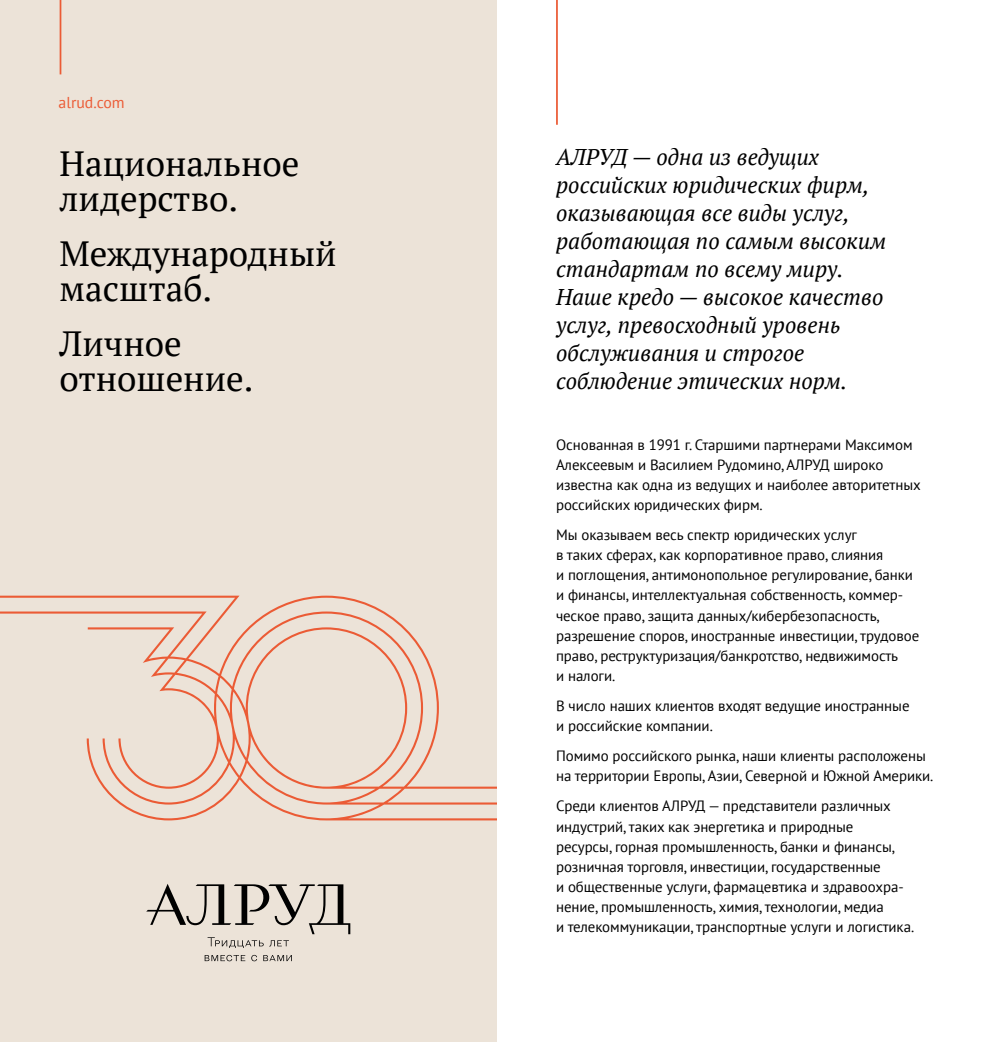
<style>
.page{position:relative;width:993px;height:1042px;background:#fff}
.page>*{position:absolute;margin:0;border:0;box-sizing:border-box;transform-origin:0 0}
.t1{font:35px/35px "PT Serif";color:#000}
.t2{font:italic 22.75px/28px "PT Serif";letter-spacing:.005em;color:#000}
.t3{font:15.75px "PT Sans";color:#eb5b35}
.t4{font:14.88px/20.1px "PT Sans";letter-spacing:-.005em;color:#000}
</style>
<div class="page">
<hr style="left:556px;top:0;width:1px;height:125px;background:#eb5b35">
<div style="left:0;top:0;width:496px;height:1042px;background:#ece3d8"></div>
<hr style="left:60px;top:0;width:1px;height:74px;background:#eb5b35">
<svg style="left:0;top:596px;width:496px;height:224px"></svg>
<svg style="left:146px;top:884px;width:204px;height:77px"></svg>
<p class="t3" style="left:59px;top:93px;width:68px">alrud.com</p>
<h1 class="t1" style="left:60px;top:145px;width:241px">Национальное лидерство.</h1>
<h1 class="t1" style="left:60px;top:235px;width:278px">Международный масштаб.</h1>
<h1 class="t1" style="left:60px;top:325px;width:195px">Личное отношение.</h1>
<p class="t2" style="left:556px;top:143px;width:331px">АЛРУД — одна из ведущих российских юридических фирм, оказывающая все виды услуг, работающая по самым высоким стандартам по всему миру.<br>Наше кредо — высокое качество услуг, превосходный уровень обслуживания и строгое соблюдение этических норм.</p>
<p class="t4" style="left:556px;top:434px;width:366px">Основанная в 1991 г. Старшими партнерами Максимом Алексеевым и Василием Рудомино, АЛРУД широко известна как одна из ведущих и наиболее авторитетных российских юридических фирм.</p>
<p class="t4" style="left:556px;top:524px;width:364px">Мы оказываем весь спектр юридических услуг<br>в таких сферах, как корпоративное право, слияния<br>и поглощения, антимонопольное регулирование, банки и финансы, интеллектуальная собственность, коммер&shy;ческое право, защита данных/кибербезопасность, разрешение споров, иностранные инвестиции, трудовое право, реструктуризация/банкротство, недвижимость<br>и налоги.</p>
<p class="t4" style="left:556px;top:695px;width:355px">В число наших клиентов входят ведущие иностранные и российские компании.</p>
<p class="t4" style="left:556px;top:745px;width:378px">Помимо российского рынка, наши клиенты расположены на территории Европы, Азии, Северной и Южной Америки.</p>
<p class="t4" style="left:556px;top:796px;width:359px">Среди клиентов АЛРУД — представители различных индустрий, таких как энергетика и природные<br>ресурсы, горная промышленность, банки и финансы, розничная торговля, инвестиции, государственные<br>и общественные услуги, фармацевтика и здравоохра&shy;нение, промышленность, химия, технологии, медиа<br>и телекоммуникации, транспортные услуги и логистика.</p>
</div>
